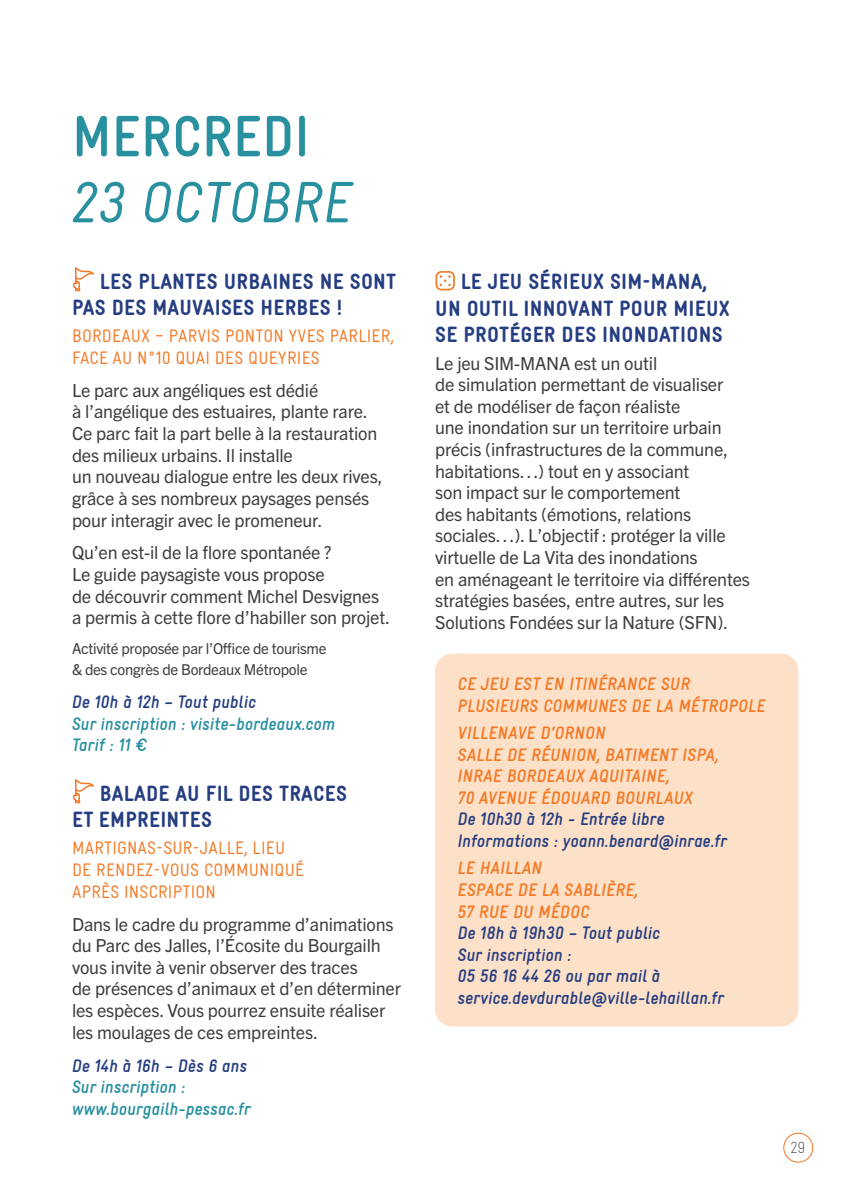
<style>
.page{position:relative;width:842px;height:1191px;background:#fff}
.page>*{position:absolute;margin:0;border:0;box-sizing:border-box;transform-origin:0 0}
.TITRE_DATE{font:italic condensed 58px/66px "Gravur LL";color:#29909f}
.Theme{font:900 condensed 22px/26.4px "Gravur LL";letter-spacing:.01em;color:#263e81}
.t1{font:18px/21.6px "Trade Gothic Next LT Pro";letter-spacing:-.01em;color:#3e3e3f}
.horaires{font:italic 700 condensed 18px/21.6px "Gravur LL";letter-spacing:.01em;color:#f47924}
.horaires-2{font:italic 700 condensed 18px/21.6px "Gravur LL";color:#263e81}
.Où{font:condensed 18px/21.6px "Gravur LL";letter-spacing:.01em;color:#f47924}
.horaires-3{font:italic 700 condensed 18px/21.6px "Gravur LL";color:#29909f}
.t2{font:300 condensed 16px "Gravur LL";color:#3e3e3f}
.t3{font:15px/21.6px "Trade Gothic Next LT Pro";letter-spacing:-.02em;color:#3e3e3f}
.s1{font-weight:700;font-style:normal}
.s2{color:#263e81}
.s3{color:#f47924}
</style>
<div class="page">
<div style="left:783px;top:1132px;width:30px;height:30px;border:1px solid #f47924;border-radius:50%"></div>
<div style="left:435px;top:653px;width:363px;height:373px;background:#fde0c8;border-radius:17px"></div>
<svg style="left:73px;top:267px;width:21px;height:24px"></svg>
<svg style="left:73px;top:779px;width:21px;height:24px"></svg>
<svg style="left:435px;top:271px;width:20px;height:19px"></svg>
<p class="TITRE_DATE" style="left:72px;top:101px;width:282px"><span class="s1">MERCREDI<br></span>23 OCTOBRE</p>
<p class="Theme" style="left:72px;top:267px;width:326px;text-indent:28px">LES PLANTES URBAINES NE SONT<br>PAS DES MAUVAISES HERBES !</p>
<p class="Où" style="left:72px;top:325px;width:323px">BORDEAUX – PARVIS PONTON YVES PARLIER,<br>FACE AU N°10 QUAI DES QUEYRIES</p>
<p class="t1" style="left:72px;top:378px;width:312px">Le parc aux angéliques est dédié<br>à l’angélique des estuaires, plante rare.<br>Ce parc fait la part belle à la restauration des milieux urbains. Il installe<br>un nouveau dialogue entre les deux rives, grâce à ses nombreux paysages pensés pour interagir avec le promeneur.</p>
<p class="t1" style="left:72px;top:541px;width:320px">Qu’en est-il de la flore spontanée ?<br>Le guide paysagiste vous propose<br>de découvrir comment Michel Desvignes a permis à cette flore d’habiller son projet.</p>
<p class="t3" style="left:72px;top:636px;width:256px">Activité proposée par l’Office de tourisme &amp; des congrès de Bordeaux Métropole</p>
<p class="horaires-3" style="left:72px;top:690px;width:265px"><span class="s2">De 10h à 12h – Tout public<br></span>Sur inscription : visite-bordeaux.com<br>Tarif : 11 €</p>
<p class="Theme" style="left:72px;top:778px;width:276px;text-indent:28px">BALADE AU FIL DES TRACES<br>ET EMPREINTES</p>
<p class="Où" style="left:72px;top:836px;width:234px">MARTIGNAS-SUR-JALLE, LIEU<br>DE RENDEZ-VOUS COMMUNIQUÉ<br>APRÈS INSCRIPTION</p>
<p class="t1" style="left:72px;top:912px;width:330px">Dans le cadre du programme d’animations du Parc des Jalles, l’Écosite du Bourgailh vous invite à venir observer des traces<br>de présences d’animaux et d’en déterminer les espèces. Vous pourrez ensuite réaliser les moulages de ces empreintes.</p>
<p class="horaires-3" style="left:72px;top:1053px;width:181px"><span class="s2">De 14h à 16h – Dès 6 ans<br></span>Sur inscription : www.bourgailh-pessac.fr</p>
<p class="Theme" style="left:435px;top:267px;width:296px;text-align:center">LE JEU SÉRIEUX SIM-MANA,<br>UN OUTIL INNOVANT POUR MIEUX<br>SE PROTÉGER DES INONDATIONS</p>
<p class="t1" style="left:435px;top:351px;width:316px">Le jeu SIM-MANA est un outil<br>de simulation permettant de visualiser<br>et de modéliser de façon réaliste<br>une inondation sur un territoire urbain précis (infrastructures de la commune, habitations…) tout en y associant<br>son impact sur le comportement<br>des habitants (émotions, relations sociales…). L’objectif : protéger la ville virtuelle de La Vita des inondations<br>en aménageant le territoire via différentes stratégies basées, entre autres, sur les Solutions Fondées sur la Nature (SFN).</p>
<p class="horaires" style="left:458px;top:672px;width:309px">CE JEU EST EN ITINÉRANCE SUR<br>PLUSIEURS COMMUNES DE LA MÉTROPOLE</p>
<p class="horaires" style="left:458px;top:721px;width:271px">VILLENAVE D’ORNON<br>SALLE DE RÉUNION, BATIMENT ISPA,<br>INRAE BORDEAUX AQUITAINE,<br>70 AVENUE ÉDOUARD BOURLAUX<br><span class="s2">De 10h30 à 12h - Entrée libre<br>Informations : yoann.benard@inrae.fr</span></p>
<p class="horaires-2" style="left:458px;top:856px;width:268px"><span class="s3">LE HAILLAN<br>ESPACE DE LA SABLIÈRE,<br>57 RUE DU MÉDOC<br></span>De 18h à 19h30 – Tout public<br>Sur inscription :<br>05 56 16 44 26 ou par mail à service.devdurable@ville-lehaillan.fr</p>
<p class="t2" style="left:790px;top:1137px;width:17px">29</p>
</div>
